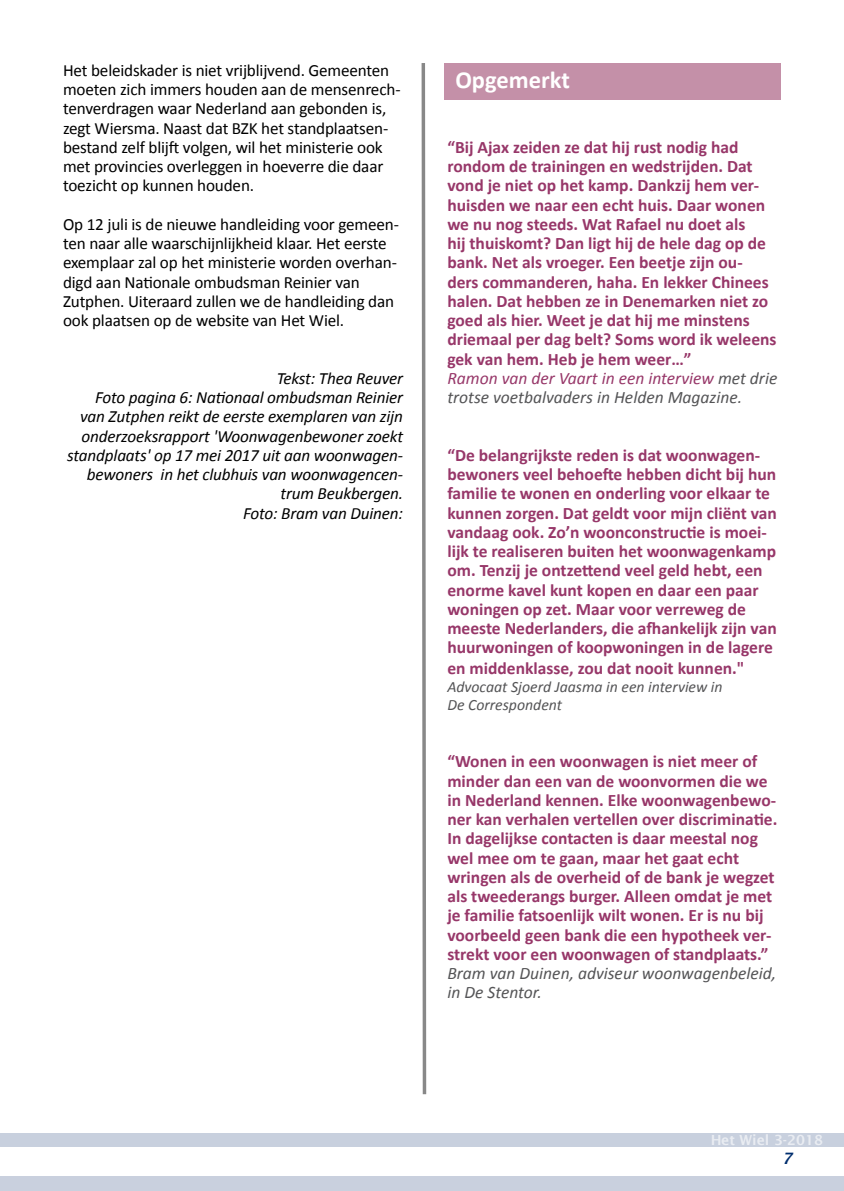
<style>
.page{position:relative;width:844px;height:1191px;background:#fff}
.page>*{position:absolute;margin:0;border:0;box-sizing:border-box;transform-origin:0 0}
.t1{font:700 24.5px "Calibri";color:#fff}
.t2{font:700 17.5px/19.2px "Calibri";color:#973769}
.t3{font:italic 17.5px/19.2px "Calibri";color:#545456}
.t4{font:17.15px/19.2px "Calibri";letter-spacing:-.01em;color:#000}
.t5{font:italic 17.15px/19.2px "Calibri";letter-spacing:-.01em;color:#000;text-align:right}
.t6{font:italic 15.75px/17.5px "Calibri";color:#545456}
.t7{font:italic 600 15.75px "Lucida Sans";color:#002e6e}
.t8{font:600 14px "Lucida Sans";color:#fff}
.s1{font-weight:400;font-style:italic}
.s2{font-weight:400;font-style:italic;color:#545456}
</style>
<div class="page">
<div style="left:0;top:1176px;width:843px;height:15px;background:#c9d0de"></div>
<div style="left:0;top:1132px;width:843px;height:14px;background:#c8d0de"></div>
<div style="left:444px;top:63px;width:336px;height:36px;background:#c490a8"></div>
<svg style="left:421px;top:63px;width:6px;height:1032px"></svg>
<p class="t4" style="left:63px;top:60px;width:339px">Het beleidskader is niet vrijblijvend. Gemeenten moeten zich immers houden aan de mensenrech&shy;tenverdragen waar Nederland aan gebonden is, zegt Wiersma. Naast dat BZK het standplaatsen&shy;bestand zelf blijft volgen, wil het ministerie ook met provincies overleggen in hoeverre die daar toezicht op kunnen houden.</p>
<p class="t4" style="left:63px;top:214px;width:337px">Op 12 juli is de nieuwe handleiding voor gemeen&shy;ten naar alle waarschijnlijkheid klaar. Het eerste exemplaar zal op het ministerie worden overhan&shy;digd aan Nationale ombudsman Reinier van Zutphen. Uiteraard zullen we de handleiding dan ook plaatsen op de website van Het Wiel.</p>
<p class="t5" style="left:67px;top:368px;width:337px">Tekst: Thea Reuver<br>Foto pagina 6: Nationaal ombudsman Reinier van Zutphen reikt de eerste exemplaren van zijn onderzoeksrapport 'Woonwagenbewoner zoekt standplaats' op 17 mei 2017 uit aan woonwagen&shy;bewoners in het clubhuis van woonwagencen&shy;trum Beukbergen.<br>Foto: Bram van Duinen:</p>
<h1 class="t1" style="left:455px;top:65px;width:116px">Opgemerkt</h1>
<p class="t2" style="left:447px;top:136px;width:331px">“Bij Ajax zeiden ze dat hij rust nodig had rondom de trainingen en wedstrijden. Dat vond je niet op het kamp. Dankzij hem ver&shy;huisden we naar een echt huis. Daar wonen we nu nog steeds. Wat Rafael nu doet als<br>hij thuiskomt? Dan ligt hij de hele dag op de bank. Net als vroeger. Een beetje zijn ou&shy;ders commanderen, haha. En lekker Chinees halen. Dat hebben ze in Denemarken niet zo goed als hier. Weet je dat hij me minstens driemaal per dag belt? Soms word ik weleens gek van hem. Heb je hem weer…”<br><span class="s1">Ramon van der Vaart in een interview</span> <span class="s2">met drie trotse voetbalvaders in Helden Magazine.</span></p>
<p class="t2" style="left:447px;top:444px;width:331px">“De belangrijkste reden is dat woonwagen&shy;bewoners veel behoefte hebben dicht bij hun familie te wonen en onderling voor elkaar te kunnen zorgen. Dat geldt voor mijn cliënt van vandaag ook. Zo’n woonconstructie is moei&shy;lijk te realiseren buiten het woonwagenkamp om. Tenzij je ontzettend veel geld hebt, een enorme kavel kunt kopen en daar een paar woningen op zet. Maar voor verreweg de meeste Nederlanders, die afhankelijk zijn van huurwoningen of koopwoningen in de lagere</p>
<p class="t2" style="left:447px;top:658px;width:298px">en middenklasse, zou dat nooit kunnen."</p>
<p class="t6" style="left:447px;top:677px;width:277px">Advocaat Sjoerd Jaasma in een interview in<br>De Correspondent</p>
<p class="t2" style="left:447px;top:751px;width:331px">“Wonen in een woonwagen is niet meer of minder dan een van de woonvormen die we in Nederland kennen. Elke woonwagenbewo&shy;ner kan verhalen vertellen over discriminatie.<br>In dagelijkse contacten is daar meestal nog wel mee om te gaan, maar het gaat echt wringen als de overheid of de bank je wegzet als tweederangs burger. Alleen omdat je met je familie fatsoenlijk wilt wonen. Er is nu bij voorbeeld geen bank die een hypotheek ver&shy;strekt voor een woonwagen of standplaats.”</p>
<p class="t3" style="left:447px;top:962px;width:330px">Bram van Duinen, adviseur woonwagenbeleid, in De Stentor.</p>
<p class="t8" style="left:710px;top:1132px;width:114px">Het Wiel 3-2018</p>
<p class="t7" style="left:781px;top:1149px;width:12px">7</p>
</div>
